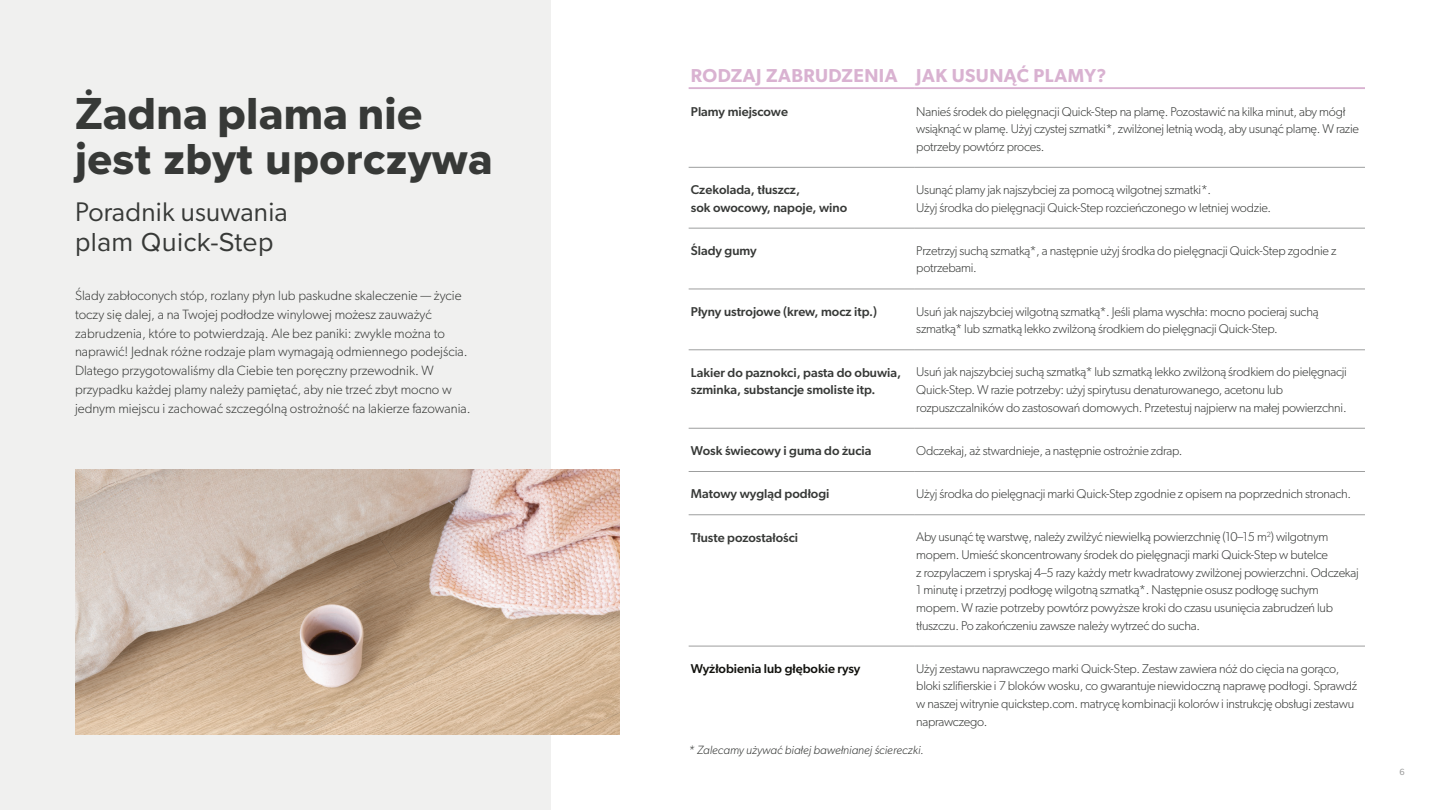
<style>
.page{position:relative;width:1440px;height:810px;background:#fff}
.page>*{position:absolute;margin:0;border:0;box-sizing:border-box;transform-origin:0 0}
.t1{font:45px "Proxima Nova Extrabld";letter-spacing:.01em;color:#373937}
.t2{font:600 45px "Gibson";letter-spacing:.01em;color:#373937}
.t3{font:27px "Gibson";letter-spacing:.01em;color:#373937}
.t4{font:27px "Proxima Nova";letter-spacing:.01em;color:#373937}
.t5{font:600 18.75px "Gibson";letter-spacing:.025em;color:#d9b2d1}
.t6{font:300 13.5px/18.8px "Gibson";color:#373937}
.t7{font:500 12.83px/17.5px "Gibson";color:#373937}
.t8{font:500 12.83px "Gibson";color:#12120e}
.t9{font:300 12.75px/17.6px "Gibson";letter-spacing:-.02em;color:#373937}
.t10{font:italic 300 12px "Gibson";color:#373937}
.t11{font:9px "Gibson";color:#9d9e9e}
</style>
<div class="page">
<div style="left:0;top:0;width:551px;height:810px;background:#f0f0ef"></div>
<img style="left:75px;top:470px;width:545px;height:264px">
<hr style="left:689px;top:167px;width:225px;height:1px;background:#9d9e9e">
<hr style="left:914px;top:167px;width:451px;height:1px;background:#9d9e9e">
<hr style="left:689px;top:228px;width:225px;height:1px;background:#9d9e9e">
<hr style="left:914px;top:228px;width:451px;height:1px;background:#9d9e9e">
<hr style="left:689px;top:289px;width:225px;height:1px;background:#9d9e9e">
<hr style="left:914px;top:289px;width:451px;height:1px;background:#9d9e9e">
<hr style="left:689px;top:350px;width:225px;height:1px;background:#9d9e9e">
<hr style="left:914px;top:350px;width:451px;height:1px;background:#9d9e9e">
<hr style="left:689px;top:428px;width:225px;height:1px;background:#9d9e9e">
<hr style="left:914px;top:428px;width:451px;height:1px;background:#9d9e9e">
<hr style="left:689px;top:515px;width:225px;height:1px;background:#9d9e9e">
<hr style="left:914px;top:515px;width:451px;height:1px;background:#9d9e9e">
<hr style="left:689px;top:646px;width:225px;height:1px;background:#9d9e9e">
<hr style="left:914px;top:646px;width:451px;height:1px;background:#9d9e9e">
<hr style="left:689px;top:471px;width:225px;height:1px;background:#9d9e9e">
<hr style="left:914px;top:471px;width:451px;height:1px;background:#9d9e9e">
<hr style="left:689px;top:87px;width:225px;height:2px;background:#d9b2d1">
<hr style="left:914px;top:87px;width:451px;height:2px;background:#d9b2d1">
<h1 class="t2" style="left:75px;top:87px;width:349px">Żadna plama nie</h1>
<h1 class="t1" style="left:75px;top:125px;width:419px">jest zbyt uporczywa</h1>
<h2 class="t3" style="left:75px;top:195px;width:214px">Poradnik usuwania</h2>
<h2 class="t4" style="left:75px;top:221px;width:200px">plam Quick-Step</h2>
<p class="t6" style="left:75px;top:286px;width:397px">Ślady zabłoconych stóp, rozlany płyn lub paskudne skaleczenie — życie toczy się dalej, a na Twojej podłodze winylowej możesz zauważyć zabrudzenia, które to potwierdzają. Ale bez paniki: zwykle można to naprawić! Jednak różne rodzaje plam wymagają odmiennego podejścia.<br>Dlatego przygotowaliśmy dla Ciebie ten poręczny przewodnik. W przypadku każdej plamy należy pamiętać, aby nie trzeć zbyt mocno w jednym miejscu i zachować szczególną ostrożność na lakierze fazowania.</p>
<h3 class="t5" style="left:691px;top:64px;width:417px">RODZAJ ZABRUDZENIA JAK USUNĄĆ PLAMY?</h3>
<p class="t7" style="left:691px;top:102px;width:99px">Plamy miejscowe</p>
<p class="t9" style="left:916px;top:102px;width:444px">Nanieś środek do pielęgnacji Quick-Step na plamę. Pozostawić na kilka minut, aby mógł wsiąknąć w plamę. Użyj czystej szmatki*, zwilżonej letnią wodą, aby usunąć plamę. W razie potrzeby powtórz proces.</p>
<p class="t7" style="left:691px;top:181px;width:158px">Czekolada, tłuszcz,<br>sok owocowy, napoje, wino</p>
<p class="t9" style="left:916px;top:181px;width:356px">Usunąć plamy jak najszybciej za pomocą wilgotnej szmatki*.<br>Użyj środka do pielęgnacji Quick-Step rozcieńczonego w letniej wodzie.</p>
<p class="t7" style="left:691px;top:241px;width:68px">Ślady gumy</p>
<p class="t9" style="left:916px;top:241px;width:422px">Przetrzyj suchą szmatką*, a następnie użyj środka do pielęgnacji Quick-Step zgodnie z potrzebami.</p>
<p class="t7" style="left:691px;top:302px;width:188px">Płyny ustrojowe (krew, mocz itp.)</p>
<p class="t9" style="left:916px;top:302px;width:404px">Usuń jak najszybciej wilgotną szmatką*. Jeśli plama wyschła: mocno pocieraj suchą szmatką* lub szmatką lekko zwilżoną środkiem do pielęgnacji Quick-Step.</p>
<p class="t7" style="left:691px;top:363px;width:212px">Lakier do paznokci, pasta do obuwia, szminka, substancje smoliste itp.</p>
<p class="t9" style="left:916px;top:363px;width:432px">Usuń jak najszybciej suchą szmatką* lub szmatką lekko zwilżoną środkiem do pielęgnacji<br>Quick-Step. W razie potrzeby: użyj spirytusu denaturowanego, acetonu lub rozpuszczalników do zastosowań domowych. Przetestuj najpierw na małej powierzchni.</p>
<p class="t7" style="left:691px;top:442px;width:182px">Wosk świecowy i guma do żucia</p>
<p class="t9" style="left:916px;top:442px;width:268px">Odczekaj, aż stwardnieje, a następnie ostrożnie zdrap.</p>
<p class="t7" style="left:691px;top:485px;width:140px">Matowy wygląd podłogi</p>
<p class="t9" style="left:916px;top:485px;width:436px">Użyj środka do pielęgnacji marki Quick-Step zgodnie z opisem na poprzednich stronach.</p>
<p class="t7" style="left:691px;top:528px;width:109px">Tłuste pozostałości</p>
<p class="t9" style="left:916px;top:528px;width:444px">Aby usunąć tę warstwę, należy zwilżyć niewielką powierzchnię (10–15 m<sup>2</sup>) wilgotnym mopem. Umieść skoncentrowany środek do pielęgnacji marki Quick-Step w butelce<br>z rozpylaczem i spryskaj 4–5 razy każdy metr kwadratowy zwilżonej powierzchni. Odczekaj 1 minutę i przetrzyj podłogę wilgotną szmatką*. Następnie osusz podłogę suchym mopem. W razie potrzeby powtórz powyższe kroki do czasu usunięcia zabrudzeń lub tłuszczu. Po zakończeniu zawsze należy wytrzeć do sucha.</p>
<p class="t8" style="left:691px;top:661px;width:171px">Wyżłobienia lub głębokie rysy</p>
<p class="t9" style="left:916px;top:659px;width:442px">Użyj zestawu naprawczego marki Quick-Step. Zestaw zawiera nóż do cięcia na gorąco, bloki szlifierskie i 7 bloków wosku, co gwarantuje niewidoczną naprawę podłogi. Sprawdź w naszej witrynie quickstep.com. matrycę kombinacji kolorów i instrukcję obsługi zestawu naprawczego.</p>
<p class="t10" style="left:689px;top:742px;width:237px">* Zalecamy używać białej bawełnianej ściereczki.</p>
<p class="t11" style="left:1399px;top:766px;width:7px">6</p>
</div>
